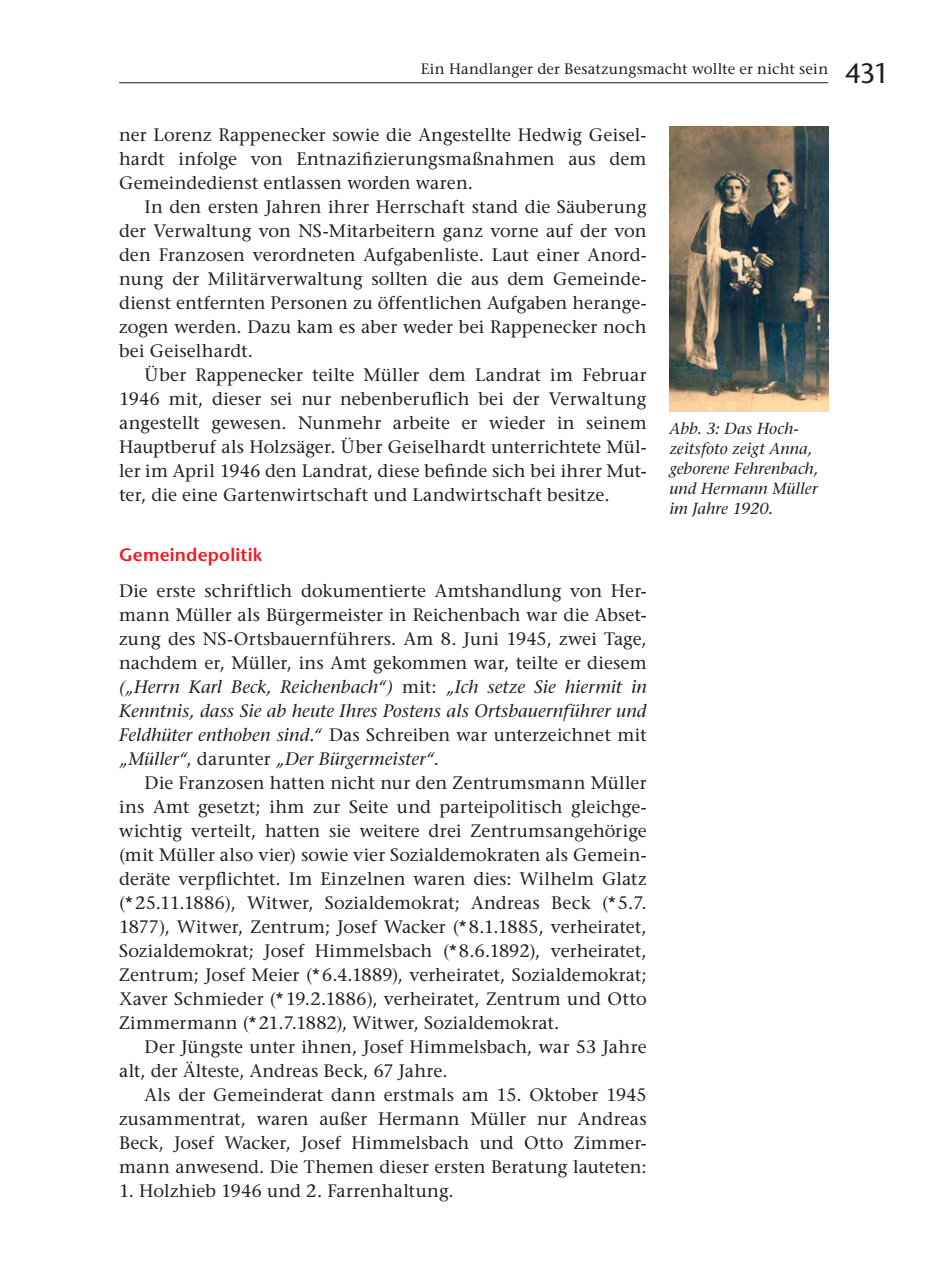
<style>
.page{position:relative;width:936px;height:1276px;background:#fff}
.page>*{position:absolute;margin:0;border:0;box-sizing:border-box;transform-origin:0 0}
.t1{font:500 28px "Stone Sans Std";color:#231f20}
.t2{font:500 18px/24px "Stone Serif Std";letter-spacing:.01em;color:#231f20;text-align:justify}
.t3{font:600 18px "Stone Sans Std";letter-spacing:.01em;color:#ed1c24}
.t4{font:italic 500 16px/20px "Stone Serif Std";letter-spacing:.005em;color:#231f20}
.t5{font:500 15px "Stone Serif Std";letter-spacing:.015em;color:#231f20}
.s1{font-style:italic}
</style>
<div class="page">
<hr style="left:119px;top:82px;width:709px;height:1px;background:#231f20">
<img style="left:669px;top:126px;width:159px;height:285px">
<p class="t5" style="left:421px;top:62px;width:409px">Ein Handlanger der Besatzungsmacht wollte er nicht sein</p>
<p class="t2" style="left:119px;top:124px;width:529px">ner Lorenz Rappenecker sowie die Angestellte Hedwig Geisel&shy;hardt infolge von Entnazifizierungsmaßnahmen aus dem Gemeindedienst entlassen worden waren.</p>
<p class="t2" style="left:119px;top:196px;width:529px;text-indent:26px">In den ersten Jahren ihrer Herrschaft stand die Säuberung der Verwaltung von NS-Mitarbeitern ganz vorne auf der von den Franzosen verordneten Aufgabenliste. Laut einer Anord&shy;nung der Militärverwaltung sollten die aus dem Gemeinde&shy;dienst entfernten Personen zu öffentlichen Aufgaben herange&shy;zogen werden. Dazu kam es aber weder bei Rappenecker noch bei Geiselhardt.</p>
<p class="t2" style="left:119px;top:363px;width:529px;text-indent:26px">Über Rappenecker teilte Müller dem Landrat im Februar 1946 mit, dieser sei nur nebenberuflich bei der Verwaltung angestellt gewesen. Nunmehr arbeite er wieder in seinem Hauptberuf als Holzsäger. Über Geiselhardt unterrichtete Mül&shy;ler im April 1946 den Landrat, diese befinde sich bei ihrer Mut&shy;ter, die eine Gartenwirtschaft und Landwirtschaft besitze.</p>
<p class="t3" style="left:119px;top:546px;width:144px">Gemeindepolitik</p>
<p class="t2" style="left:119px;top:579px;width:529px">Die erste schriftlich dokumentierte Amtshandlung von Her&shy;mann Müller als Bürgermeister in Reichenbach war die Abset&shy;zung des NS-Ortsbauernführers. Am 8. Juni 1945, zwei Tage, nachdem er, Müller, ins Amt gekommen war, teilte er diesem <span class="s1">(„Herrn Karl Beck, Reichenbach“)</span> mit: <span class="s1">„Ich setze Sie hiermit in Kenntnis, dass Sie ab heute Ihres Postens als Ortsbauernführer und Feldhüter enthoben sind.“</span> Das Schreiben war unterzeichnet mit <span class="s1">„Müller“</span>, darunter <span class="s1">„Der Bürgermeister“</span>.</p>
<p class="t2" style="left:119px;top:771px;width:529px;text-indent:26px">Die Franzosen hatten nicht nur den Zentrumsmann Müller ins Amt gesetzt; ihm zur Seite und parteipolitisch gleichge&shy;wichtig verteilt, hatten sie weitere drei Zentrumsangehörige (mit Müller also vier) sowie vier Sozialdemokraten als Gemein&shy;deräte verpflichtet. Im Einzelnen waren dies: Wilhelm Glatz (* 25.11.1886), Witwer, Sozialdemokrat; Andreas Beck (* 5.7.<br>1877), Witwer, Zentrum; Josef Wacker (* 8.1.1885, verheiratet, Sozialdemokrat; Josef Himmelsbach (* 8.6.1892), verheiratet, Zentrum; Josef Meier (* 6.4.1889), verheiratet, Sozialdemokrat; Xaver Schmieder (* 19.2.1886), verheiratet, Zentrum und Otto Zimmermann (* 21.7.1882), Witwer, Sozialdemokrat.</p>
<p class="t2" style="left:119px;top:1035px;width:529px;text-indent:26px">Der Jüngste unter ihnen, Josef Himmelsbach, war 53 Jahre alt, der Älteste, Andreas Beck, 67 Jahre.</p>
<p class="t2" style="left:119px;top:1083px;width:529px;text-indent:26px">Als der Gemeinderat dann erstmals am 15. Oktober 1945 zusammentrat, waren außer Hermann Müller nur Andreas Beck, Josef Wacker, Josef Himmelsbach und Otto Zimmer&shy;mann anwesend. Die Themen dieser ersten Beratung lauteten:</p>
<p class="t2" style="left:119px;top:1179px;width:336px">1. Holzhieb 1946 und 2. Farrenhaltung.</p>
<p class="t4" style="left:669px;top:420px;width:151px">Abb. 3: Das Hoch&shy;zeitsfoto zeigt Anna, geborene Fehrenbach, und Hermann Müller im Jahre 1920.</p>
<h1 class="t1" style="left:845px;top:60px;width:46px">431</h1>
</div>
